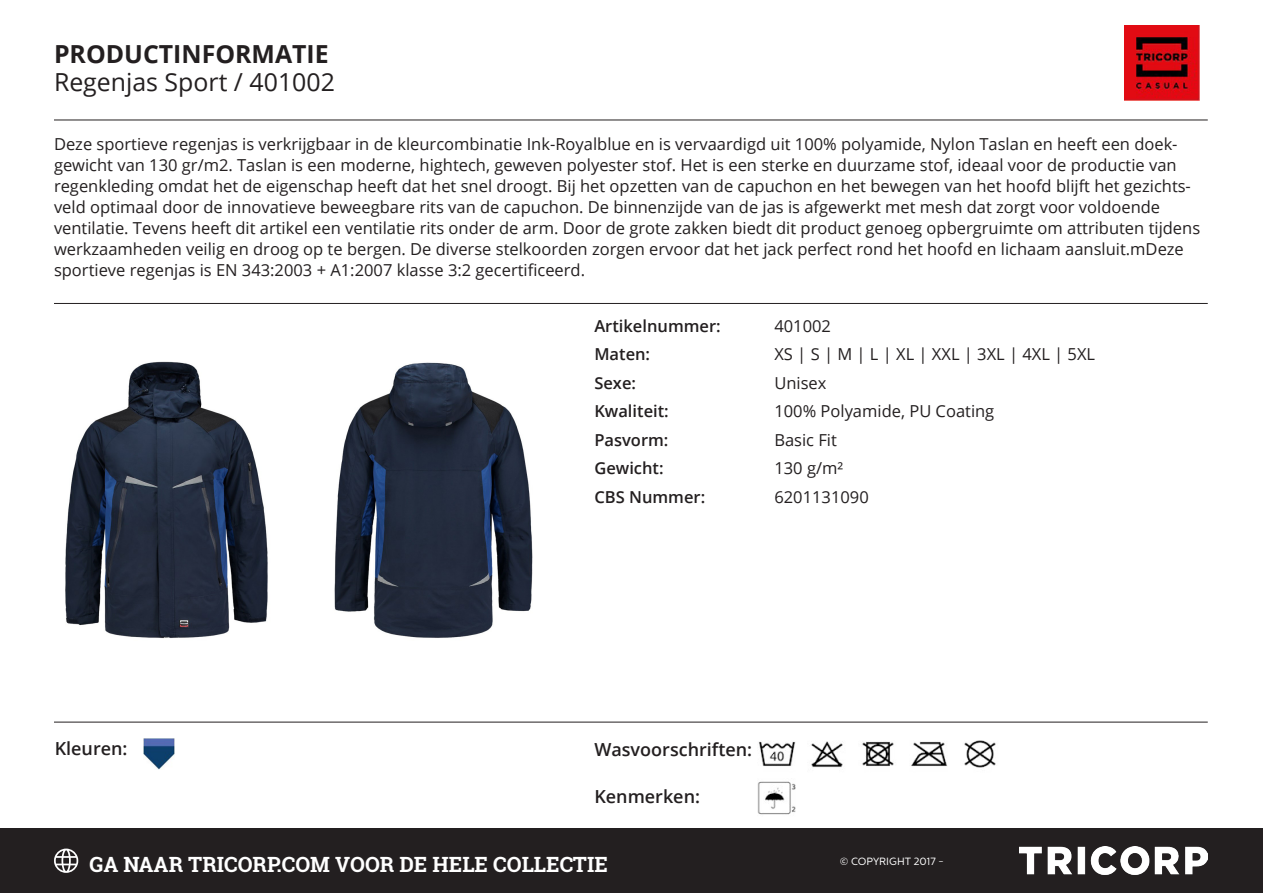
<style>
.page{position:relative;width:1263px;height:893px;background:#fff}
.page>*{position:absolute;margin:0;border:0;box-sizing:border-box;transform-origin:0 0}
.t1{font:24.9px "Open Sans";color:#231f20}
.t2{font:700 24.9px "Open Sans";color:#231f20}
.t3{font:700 21px "Roboto Slab";color:#fff}
.t4{font:600 18px "Open Sans";color:#231f20}
.Kenmerken{font:16.5px/21px "Open Sans";color:#231f20}
.Kenmerk{font:16.5px "Open Sans";color:#231f20}
.Kenmerk-2{font:600 16.5px "Open Sans";color:#231f20}
.t5{font:10.5px "Centrale Sans";color:#fff}
</style>
<div class="page">
<img style="left:1124px;top:26px;width:75px;height:74px">
<img style="left:65px;top:361px;width:203px;height:277px">
<img style="left:334px;top:362px;width:199px;height:276px">
<img style="left:862px;top:741px;width:32px;height:25px">
<img style="left:758px;top:741px;width:38px;height:25px">
<img style="left:811px;top:741px;width:32px;height:27px">
<img style="left:964px;top:740px;width:32px;height:28px">
<img style="left:911px;top:741px;width:37px;height:25px">
<img style="left:757px;top:781px;width:39px;height:34px">
<img style="left:143px;top:738px;width:31px;height:31px">
<hr style="left:54px;top:120px;width:1154px;height:1px;background:#231f20">
<hr style="left:54px;top:303px;width:1154px;height:1px;background:#231f20">
<hr style="left:54px;top:722px;width:1154px;height:1px;background:#231f20">
<div style="left:0;top:828px;width:1263px;height:65px;background:#231f20"></div>
<svg style="left:54px;top:849px;width:24px;height:24px"></svg>
<img style="left:1020px;top:847px;width:188px;height:28px">
<p class="t2" style="left:54px;top:36px;width:276px">PRODUCTINFORMATIE</p>
<p class="t1" style="left:54px;top:65px;width:282px">Regenjas Sport / 401002</p>
<p class="Kenmerken" style="left:54px;top:133px;width:1148px">Deze sportieve regenjas is verkrijgbaar in de kleurcombinatie Ink-Royalblue en is vervaardigd uit 100% polyamide, Nylon Taslan en heeft een doek&shy;gewicht van 130 gr/m2. Taslan is een moderne, hightech, geweven polyester stof. Het is een sterke en duurzame stof, ideaal voor de productie van regenkleding omdat het de eigenschap heeft dat het snel droogt. Bij het opzetten van de capuchon en het bewegen van het hoofd blijft het gezichts&shy;veld optimaal door de innovatieve beweegbare rits van de capuchon. De binnenzijde van de jas is afgewerkt met mesh dat zorgt voor voldoende ventilatie. Tevens heeft dit artikel een ventilatie rits onder de arm. Door de grote zakken biedt dit product genoeg opbergruimte om attributen tijdens werkzaamheden veilig en droog op te bergen. De diverse stelkoorden zorgen ervoor dat het jack perfect rond het hoofd en lichaam aansluit.mDeze sportieve regenjas is EN 343:2003 + A1:2007 klasse 3:2 gecertificeerd.</p>
<p class="Kenmerk-2" style="left:594px;top:314px;width:128px">Artikelnummer:</p>
<p class="Kenmerk" style="left:774px;top:314px;width:58px">401002</p>
<p class="Kenmerk-2" style="left:594px;top:343px;width:57px">Maten:</p>
<p class="Kenmerk" style="left:774px;top:343px;width:322px">XS | S | M | L | XL | XXL | 3XL | 4XL | 5XL</p>
<p class="Kenmerk-2" style="left:594px;top:371px;width:43px">Sexe:</p>
<p class="Kenmerk" style="left:774px;top:371px;width:54px">Unisex</p>
<p class="Kenmerk-2" style="left:594px;top:400px;width:76px">Kwaliteit:</p>
<p class="Kenmerk" style="left:774px;top:400px;width:221px">100% Polyamide, PU Coating</p>
<p class="Kenmerk-2" style="left:594px;top:428px;width:76px">Pasvorm:</p>
<p class="Kenmerk" style="left:774px;top:428px;width:64px">Basic Fit</p>
<p class="Kenmerk-2" style="left:594px;top:457px;width:71px">Gewicht:</p>
<p class="Kenmerk" style="left:774px;top:457px;width:70px">130 g/m²</p>
<p class="Kenmerk-2" style="left:594px;top:485px;width:112px">CBS Nummer:</p>
<p class="Kenmerk" style="left:774px;top:485px;width:96px">6201131090</p>
<p class="t4" style="left:55px;top:736px;width:74px">Kleuren:</p>
<p class="t4" style="left:594px;top:737px;width:159px">Wasvoorschriften:</p>
<p class="t4" style="left:594px;top:784px;width:107px">Kenmerken:</p>
<p class="t3" style="left:90px;top:850px;width:520px">GA NAAR TRICORP.COM VOOR DE HELE COLLECTIE</p>
<p class="t5" style="left:840px;top:855px;width:106px">© COPYRIGHT 2017 -</p>
</div>
